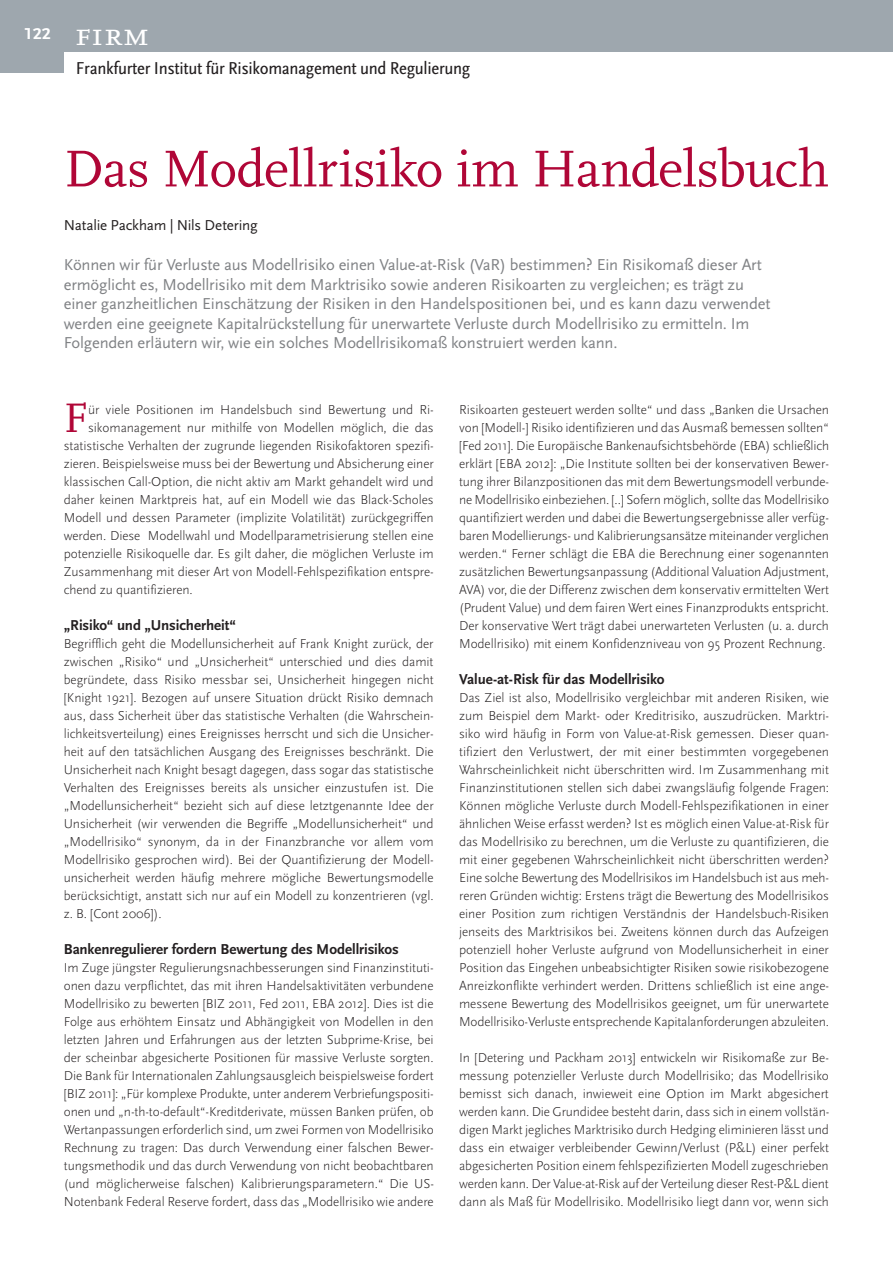
<style>
.page{position:relative;width:893px;height:1263px;background:#fff}
.page>*{position:absolute;margin:0;border:0;box-sizing:border-box;transform-origin:0 0}
.t1{font:54px "Scala LF";letter-spacing:-.015em;color:#b00637}
.t2{font:43.05px "Scala LF";color:#b00637}
.t3{font:33px "Scala LF Caps";color:#fff;scale:1.1 1}
.t4{font:18px "Scala Sans Regular Con";letter-spacing:-.015em;color:#231f20;scale:1.1 1}
.t5{font:16.5px/19.5px "Scala Sans LF";letter-spacing:-.01em;color:#808285}
.t6{font:700 16.5px "Scala Sans LF";color:#fff;scale:1.1 1}
.t7{font:700 15px "Scala Sans LF";letter-spacing:-.005em;color:#231f20}
.t8{font:15px "Scala Sans LF";letter-spacing:-.01em;color:#231f20}
.t9{font:300 13.5px/18px "Scala Sans";letter-spacing:-.005em;color:#231f20;text-align:justify}
</style>
<div class="page">
<div style="left:59px;top:0;width:834px;height:51px;background:#9ea7ae"></div>
<div style="left:0;top:0;width:64px;height:73px;background:#9ea7ae"></div>
<p class="t6" style="left:24px;top:26px;width:26px">122</p>
<h3 class="t3" style="left:75px;top:16px;width:70px">firm</h3>
<h3 class="t4" style="left:76px;top:61px;width:360px">Frankfurter Institut für Risikomanagement und Regulierung</h3>
<h1 class="t1" style="left:64px;top:144px;width:767px">Das Modellrisiko im Handelsbuch</h1>
<p class="t8" style="left:64px;top:218px;width:196px">Natalie Packham | Nils Detering</p>
<p class="t5" style="left:64px;top:256px;width:708px">Können wir für Verluste aus Modellrisiko einen Value-at-Risk (VaR) bestimmen? Ein Risikomaß dieser Art ermöglicht es, Modellrisiko mit dem Marktrisiko sowie anderen Risikoarten zu vergleichen; es trägt zu einer ganzheitlichen Einschätzung der Risiken in den Handelspositionen bei, und es kann dazu verwendet werden eine geeignete Kapitalrückstellung für unerwartete Verluste durch Modellrisiko zu ermitteln. Im Folgenden erläutern wir, wie ein solches Modellrisikomaß konstruiert werden kann.</p>
<h2 class="t2" style="left:64px;top:398px;width:26px">F</h2>
<p class="t9" style="left:88px;top:402px;width:347px">ür viele Positionen im Handelsbuch sind Bewertung und Ri-</p>
<p class="t9" style="left:88px;top:420px;width:347px">sikomanagement nur mithilfe von Modellen möglich, die das</p>
<p class="t9" style="left:64px;top:438px;width:371px">statistische Verhalten der zugrunde liegenden Risikofaktoren spezifi-</p>
<p class="t9" style="left:64px;top:456px;width:372px">zieren. Beispielsweise muss bei der Bewertung und Absicherung einer</p>
<p class="t9" style="left:64px;top:474px;width:371px">klassischen Call-Option, die nicht aktiv am Markt gehandelt wird und</p>
<p class="t9" style="left:64px;top:492px;width:371px">daher keinen Marktpreis hat, auf ein Modell wie das Black-Scholes</p>
<p class="t9" style="left:64px;top:510px;width:371px">Modell und dessen Parameter (implizite Volatilität) zurückgegriffen</p>
<p class="t9" style="left:64px;top:528px;width:371px">werden. Diese Modellwahl und Modellparametrisierung stellen eine</p>
<p class="t9" style="left:64px;top:546px;width:371px">potenzielle Risikoquelle dar. Es gilt daher, die möglichen Verluste im</p>
<p class="t9" style="left:64px;top:564px;width:371px">Zusammenhang mit dieser Art von Modell-Fehlspezifikation entspre-</p>
<p class="t9" style="left:64px;top:582px;width:130px">chend zu quantifizieren.</p>
<p class="t7" style="left:64px;top:618px;width:174px">„Risiko“ und „Unsicherheit“</p>
<p class="t9" style="left:64px;top:636px;width:372px">Begrifflich geht die Modellunsicherheit auf Frank Knight zurück, der zwischen „Risiko“ und „Unsicherheit“ unterschied und dies damit begründete, dass Risiko messbar sei, Unsicherheit hingegen nicht [Knight 1921]. Bezogen auf unsere Situation drückt Risiko demnach aus, dass Sicherheit über das statistische Verhalten (die Wahrschein&shy;lichkeitsverteilung) eines Ereignisses herrscht und sich die Unsicher&shy;heit auf den tatsächlichen Ausgang des Ereignisses beschränkt. Die Unsicherheit nach Knight besagt dagegen, dass sogar das statistische Verhalten des Ereignisses bereits als unsicher einzustufen ist. Die „Modellunsicherheit“ bezieht sich auf diese letztgenannte Idee der Unsicherheit (wir verwenden die Begriffe „Modellunsicherheit“ und „Modellrisiko“ synonym, da in der Finanzbranche vor allem vom Modellrisiko gesprochen wird). Bei der Quantifizierung der Modell&shy;unsicherheit werden häufig mehrere mögliche Bewertungsmodelle berücksichtigt, anstatt sich nur auf ein Modell zu konzentrieren (vgl. z. B. [Cont 2006]).</p>
<p class="t7" style="left:64px;top:942px;width:337px">Bankenregulierer fordern Bewertung des Modellrisikos</p>
<p class="t9" style="left:64px;top:960px;width:372px">Im Zuge jüngster Regulierungsnachbesserungen sind Finanzinstituti&shy;onen dazu verpflichtet, das mit ihren Handelsaktivitäten verbundene Modellrisiko zu bewerten [BIZ 2011, Fed 2011, EBA 2012]. Dies ist die Folge aus erhöhtem Einsatz und Abhängigkeit von Modellen in den letzten Jahren und Erfahrungen aus der letzten Subprime-Krise, bei der scheinbar abgesicherte Positionen für massive Verluste sorgten.<br>Die Bank für Internationalen Zahlungsausgleich beispielsweise fordert [BIZ 2011]: „Für komplexe Produkte, unter anderem Verbriefungspositi&shy;onen und „n-th-to-default“-Kreditderivate, müssen Banken prüfen, ob Wertanpassungen erforderlich sind, um zwei Formen von Modellrisiko Rechnung zu tragen: Das durch Verwendung einer falschen Bewer&shy;tungsmethodik und das durch Verwendung von nicht beobachtbaren (und möglicherweise falschen) Kalibrierungsparametern.“ Die US-Notenbank Federal Reserve fordert, dass das „Modellrisiko wie andere</p>
<p class="t9" style="left:459px;top:402px;width:372px">Risikoarten gesteuert werden sollte“ und dass „Banken die Ursachen von [Modell-] Risiko identifizieren und das Ausmaß bemessen sollten“ [Fed 2011]. Die Europäische Bankenaufsichtsbehörde (EBA) schließlich erklärt [EBA 2012]: „Die Institute sollten bei der konservativen Bewer&shy;tung ihrer Bilanzpositionen das mit dem Bewertungsmodell verbunde&shy;ne Modellrisiko einbeziehen. [..] Sofern möglich, sollte das Modellrisiko quantifiziert werden und dabei die Bewertungsergebnisse aller verfüg&shy;baren Modellierungs- und Kalibrierungsansätze miteinander verglichen werden.“ Ferner schlägt die EBA die Berechnung einer sogenannten zusätzlichen Bewertungsanpassung (Additional Valuation Adjustment, AVA) vor, die der Differenz zwischen dem konservativ ermittelten Wert (Prudent Value) und dem fairen Wert eines Finanzprodukts entspricht.<br>Der konservative Wert trägt dabei unerwarteten Verlusten (u. a. durch Modellrisiko) mit einem Konfidenzniveau von 95 Prozent Rechnung.</p>
<p class="t7" style="left:459px;top:672px;width:207px">Value-at-Risk für das Modellrisiko</p>
<p class="t9" style="left:459px;top:690px;width:371px">Das Ziel ist also, Modellrisiko vergleichbar mit anderen Risiken, wie zum Beispiel dem Markt- oder Kreditrisiko, auszudrücken. Marktri&shy;siko wird häufig in Form von Value-at-Risk gemessen. Dieser quan&shy;tifiziert den Verlustwert, der mit einer bestimmten vorgegebenen Wahrscheinlichkeit nicht überschritten wird. Im Zusammenhang mit Finanzinstitutionen stellen sich dabei zwangsläufig folgende Fragen:<br>Können mögliche Verluste durch Modell-Fehlspezifikationen in einer ähnlichen Weise erfasst werden? Ist es möglich einen Value-at-Risk für das Modellrisiko zu berechnen, um die Verluste zu quantifizieren, die mit einer gegebenen Wahrscheinlichkeit nicht überschritten werden?<br>Eine solche Bewertung des Modellrisikos im Handelsbuch ist aus meh&shy;reren Gründen wichtig: Erstens trägt die Bewertung des Modellrisikos einer Position zum richtigen Verständnis der Handelsbuch-Risiken jenseits des Marktrisikos bei. Zweitens können durch das Aufzeigen potenziell hoher Verluste aufgrund von Modellunsicherheit in einer Position das Eingehen unbeabsichtigter Risiken sowie risikobezogene Anreizkonflikte verhindert werden. Drittens schließlich ist eine ange&shy;messene Bewertung des Modellrisikos geeignet, um für unerwartete Modellrisiko-Verluste entsprechende Kapitalanforderungen abzuleiten.</p>
<p class="t9" style="left:459px;top:1049px;width:372px">In [Detering und Packham 2013] entwickeln wir Risikomaße zur Be&shy;messung potenzieller Verluste durch Modellrisiko; das Modellrisiko bemisst sich danach, inwieweit eine Option im Markt abgesichert werden kann. Die Grundidee besteht darin, dass sich in einem vollstän&shy;digen Markt jegliches Marktrisiko durch Hedging eliminieren lässt und dass ein etwaiger verbleibender Gewinn/Verlust (P&amp;L) einer perfekt abgesicherten Position einem fehlspezifizierten Modell zugeschrieben werden kann. Der Value-at-Risk auf der Verteilung dieser Rest-P&amp;L dient dann als Maß für Modellrisiko. Modellrisiko liegt dann vor, wenn sich</p>
</div>
